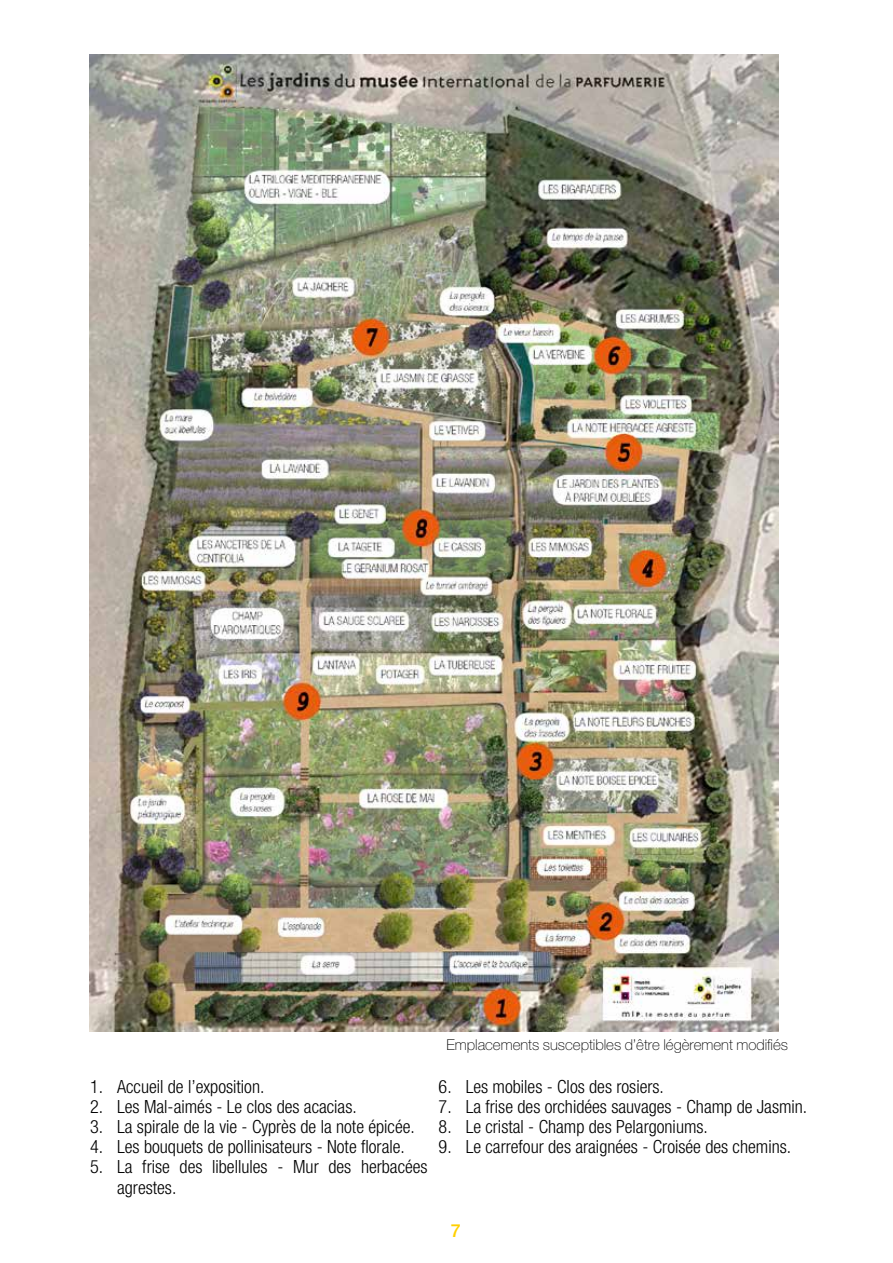
<style>
.page{position:relative;width:893px;height:1263px;background:#fff}
.page>*{position:absolute;margin:0;border:0;box-sizing:border-box;transform-origin:0 0}
.t1{font:300 condensed 18.15px/20.2px "Helvetica Neue LT Std";color:#000}
.t2{font:500 18px "Helvetica Neue LT Std";color:#ffd000}
.t3{font:100 15px "Helvetica Neue LT Std";color:#000}
</style>
<div class="page">
<img style="left:89px;top:54px;width:689px;height:978px">
<p class="t1" style="left:90px;top:1076px;width:176px">1. Accueil de l’exposition.</p>
<p class="t1" style="left:90px;top:1096px;width:268px">2. Les Mal-aimés - Le clos des acacias.</p>
<p class="t1" style="left:90px;top:1116px;width:326px">3. La spirale de la vie - Cyprès de la note épicée.</p>
<p class="t1" style="left:90px;top:1136px;width:316px">4. Les bouquets de pollinisateurs - Note florale.</p>
<p class="t1" style="left:117px;top:1157px;width:312px;text-indent:-27px">5. La frise des libellules - Mur des herbacées agrestes.</p>
<p class="t3" style="left:446px;top:1036px;width:343px">Emplacements susceptibles d’être légèrement modifiés</p>
<p class="t1" style="left:439px;top:1076px;width:227px">6. Les mobiles - Clos des rosiers.</p>
<p class="t1" style="left:439px;top:1096px;width:370px">7. La frise des orchidées sauvages - Champ de Jasmin.</p>
<p class="t1" style="left:439px;top:1116px;width:271px">8. Le cristal - Champ des Pelargoniums.</p>
<p class="t1" style="left:439px;top:1136px;width:354px">9. Le carrefour des araignées - Croisée des chemins.</p>
<p class="t2" style="left:451px;top:1220px;width:12px">7</p>
</div>
